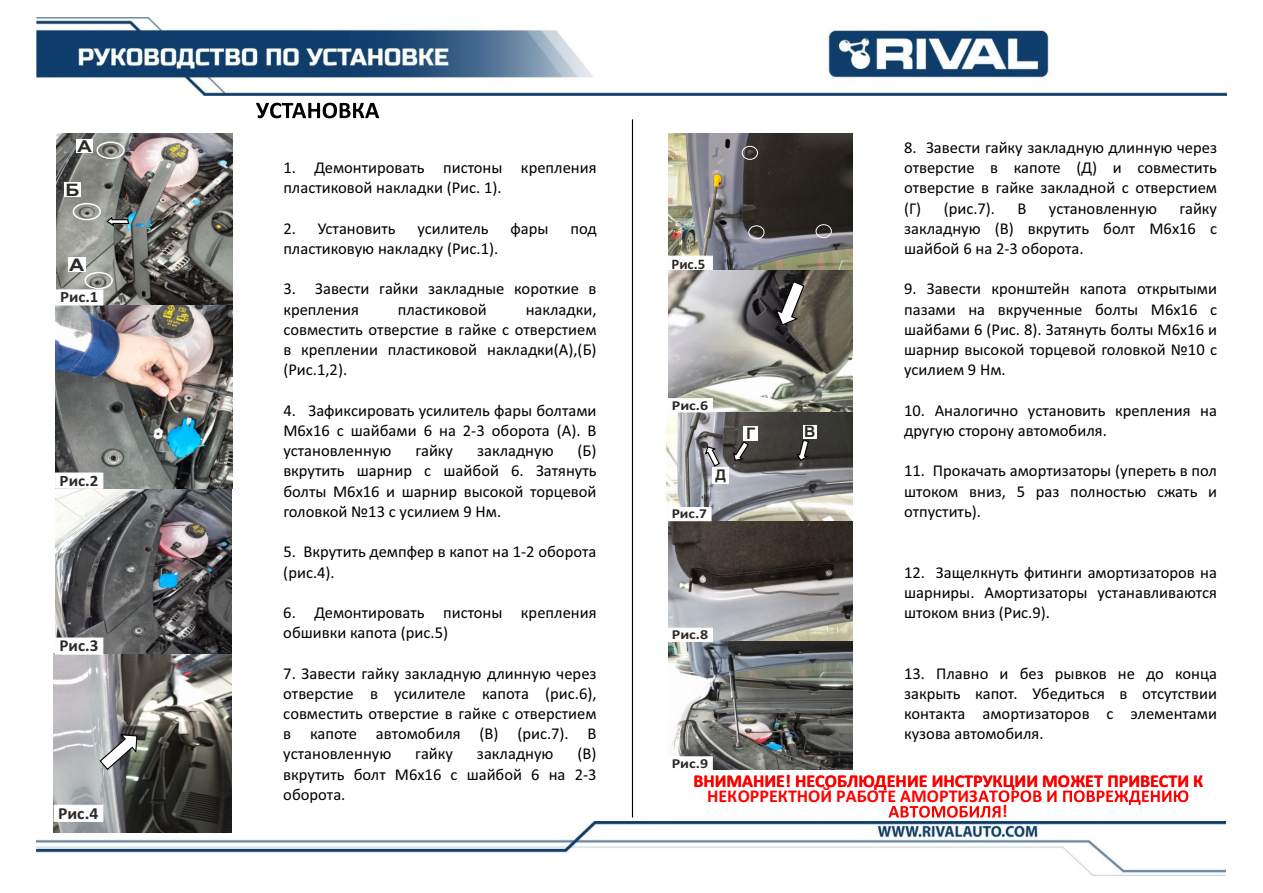
<style>
.page{position:relative;width:1263px;height:893px;background:#fff}
.page>*{position:absolute;margin:0;border:0;box-sizing:border-box;transform-origin:0 0}
.t1{font:700 18px "Calibri";color:#f00}
.t2{font:700 17.4px "Arial";color:#2b2a29;scale:1.21 1}
.t3{font:700 17.25px "Arial";color:#2b2a29;scale:1.14 1}
.t4{font:700 16.8px "Calibri";color:#2b2a29;scale:1.04 1}
.t5{font:700 16.8px "Calibri";color:#2b2a29}
.t6{font:16.5px/20.2px "Calibri";color:#000;text-align:justify}
.t7{font:700 16.35px "Arial";color:#2b2a29;scale:1.21 1}
.t8{font:700 15.9px "Calibri";color:#2b2a29;scale:1.07 1}
.t9{font:700 15.9px "Arial";color:#2b2a29}
.t10{font:700 15.75px "Calibri";color:#2b2a29;scale:1.07 1}
.t11{font:700 15.6px "Arial";color:#2b2a29}
.t12{font:700 14.85px "Arial";color:#2b2a29}
.t13{font:700 14.55px "Calibri";color:#2b2a29}
.t14{font:700 13.8px "Calibri";color:#2b2a29;scale:1.16 1}
.t15{font:700 13.8px "Calibri";color:#2b2a29;scale:1.13 1}
</style>
<div class="page">
<img style="left:36px;top:18px;width:1190px;height:77px">
<img style="left:36px;top:822px;width:1190px;height:53px">
<hr style="left:632px;top:119px;width:1px;height:698px;background:#000">
<svg style="left:888px;top:790px;width:300px;height:28px"></svg>
<img style="left:56px;top:133px;width:176px;height:355px">
<img style="left:54px;top:488px;width:178px;height:344px">
<svg style="left:256px;top:103px;width:123px;height:15px"></svg>
<svg style="left:99px;top:733px;width:39px;height:38px"></svg>
<svg style="left:53px;top:804px;width:51px;height:18px"></svg>
<div style="left:96px;top:142px;width:29px;height:17px;border:2px solid #fefefe;border-radius:50%"></div>
<div style="left:73px;top:203px;width:28px;height:17px;border:2px solid #fefefe;border-radius:50%"></div>
<div style="left:85px;top:272px;width:28px;height:17px;border:2px solid #fefefe;border-radius:50%"></div>
<svg style="left:105px;top:216px;width:25px;height:12px"></svg>
<div style="left:64px;top:183px;width:17px;height:14px;background:#fff"></div>
<div style="left:68px;top:258px;width:18px;height:14px;background:#fff"></div>
<svg style="left:55px;top:637px;width:49px;height:18px"></svg>
<svg style="left:55px;top:289px;width:49px;height:17px"></svg>
<div style="left:76px;top:139px;width:17px;height:14px;background:#fff"></div>
<svg style="left:55px;top:472px;width:49px;height:17px"></svg>
<img style="left:668px;top:521px;width:184px;height:249px">
<img style="left:666px;top:412px;width:186px;height:109px">
<div style="left:743px;top:426px;width:15px;height:15px;background:#fff"></div>
<svg style="left:732px;top:440px;width:18px;height:22px"></svg>
<img style="left:668px;top:133px;width:185px;height:279px">
<div style="left:748px;top:225px;width:16px;height:14px;border:1px solid #fefefe;border-radius:50%"></div>
<div style="left:816px;top:224px;width:16px;height:14px;border:1px solid #fefefe;border-radius:50%"></div>
<svg style="left:668px;top:255px;width:45px;height:16px"></svg>
<div style="left:803px;top:425px;width:13px;height:13px;background:#fff"></div>
<svg style="left:795px;top:439px;width:15px;height:23px"></svg>
<svg style="left:667px;top:507px;width:45px;height:15px"></svg>
<svg style="left:668px;top:627px;width:45px;height:15px"></svg>
<svg style="left:667px;top:398px;width:46px;height:15px"></svg>
<svg style="left:668px;top:756px;width:45px;height:14px"></svg>
<svg style="left:774px;top:280px;width:31px;height:46px"></svg>
<div style="left:742px;top:146px;width:16px;height:14px;border:1px solid #fefefe;border-radius:50%"></div>
<svg style="left:704px;top:445px;width:17px;height:22px"></svg>
<div style="left:712px;top:467px;width:17px;height:17px;background:#fff"></div>
<p class="t7" style="left:77px;top:140px;width:13px">А</p>
<p class="t3" style="left:65px;top:184px;width:14px">Б</p>
<p class="t2" style="left:69px;top:258px;width:14px">А</p>
<p class="t10" style="left:60px;top:291px;width:37px">Рис.1</p>
<p class="t8" style="left:60px;top:474px;width:38px">Рис.2</p>
<p class="t5" style="left:60px;top:639px;width:40px">Рис.3</p>
<p class="t6" style="left:283px;top:159px;width:315px">1. Демонтировать пистоны крепления пластиковой накладки (Рис. 1).</p>
<p class="t6" style="left:283px;top:220px;width:114px">2. Установить</p>
<p class="t6" style="left:417px;top:220px;width:73px">усилитель</p>
<p class="t6" style="left:511px;top:220px;width:39px">фары</p>
<p class="t6" style="left:570px;top:220px;width:28px">под</p>
<p class="t6" style="left:283px;top:240px;width:217px">пластиковую накладку (Рис.1).</p>
<p class="t6" style="left:283px;top:280px;width:315px">3. Завести гайки закладные короткие в крепления</p>
<p class="t6" style="left:398px;top:300px;width:91px">пластиковой</p>
<p class="t6" style="left:283px;top:300px;width:315px;text-indent:242px">накладки, совместить отверстие в гайке с отверстием в креплении пластиковой накладки(А),(Б) (Рис.1,2).</p>
<p class="t6" style="left:283px;top:401px;width:315px">4. Зафиксировать усилитель фары болтами М6х16 с шайбами 6 на 2-3 оборота (А). В установленную</p>
<p class="t6" style="left:283px;top:442px;width:315px;text-indent:294px">(Б) вкрутить шарнир с шайбой 6. Затянуть болты М6х16 и шарнир высокой торцевой головкой №13 с усилием 9 Нм.</p>
<p class="t6" style="left:283px;top:543px;width:315px">5. Вкрутить демпфер в капот на 1-2 оборота (рис.4).</p>
<p class="t6" style="left:283px;top:604px;width:315px">6. Демонтировать пистоны крепления обшивки капота (рис.5)</p>
<p class="t6" style="left:283px;top:664px;width:315px">7. Завести гайку закладную длинную через отверстие в усилителе капота (рис.6), совместить отверстие в гайке с отверстием в капоте автомобиля (В) (рис.7). В установленную</p>
<p class="t6" style="left:415px;top:442px;width:39px">гайку</p>
<p class="t6" style="left:477px;top:442px;width:78px">закладную</p>
<p class="t6" style="left:283px;top:745px;width:315px;text-indent:294px">(В) вкрутить болт М6х16 с шайбой 6 на 2-3 оборота.</p>
<p class="t6" style="left:415px;top:745px;width:39px">гайку</p>
<p class="t6" style="left:477px;top:745px;width:78px">закладную</p>
<p class="t13" style="left:671px;top:258px;width:35px">Рис.5</p>
<p class="t14" style="left:672px;top:399px;width:33px">Рис.6</p>
<p class="t12" style="left:715px;top:469px;width:12px">Д</p>
<p class="t15" style="left:672px;top:508px;width:33px">Рис.7</p>
<p class="t9" style="left:746px;top:428px;width:11px">Г</p>
<p class="t14" style="left:672px;top:629px;width:33px">Рис.8</p>
<p class="t14" style="left:672px;top:757px;width:33px">Рис.9</p>
<p class="t11" style="left:804px;top:426px;width:13px">В</p>
<p class="t6" style="left:904px;top:139px;width:314px">8. Завести гайку закладную длинную через отверстие в капоте (Д) и совместить отверстие в гайке закладной с отверстием (Г) (рис.7).</p>
<p class="t6" style="left:904px;top:199px;width:314px;text-indent:275px">гайку закладную (В) вкрутить болт М6х16 с шайбой 6 на 2-3 оборота.</p>
<p class="t6" style="left:904px;top:280px;width:314px">9. Завести кронштейн капота открытыми пазами на вкрученные болты М6х16 с шайбами 6 (Рис. 8). Затянуть болты М6х16 и шарнир высокой торцевой головкой №10 с усилием 9 Нм.</p>
<p class="t6" style="left:904px;top:401px;width:314px">10. Аналогично установить крепления на другую сторону автомобиля.</p>
<p class="t6" style="left:904px;top:462px;width:314px">11. Прокачать амортизаторы (упереть в пол штоком вниз, 5 раз полностью сжать и отпустить).</p>
<p class="t6" style="left:1017px;top:199px;width:11px">В</p>
<p class="t6" style="left:1049px;top:199px;width:110px">установленную</p>
<p class="t6" style="left:904px;top:563px;width:314px">12. Защелкнуть фитинги амортизаторов на шарниры. Амортизаторы устанавливаются штоком вниз (Рис.9).</p>
<p class="t6" style="left:904px;top:664px;width:314px">13. Плавно и без рывков не до конца закрыть капот. Убедиться в отсутствии контакта амортизаторов с элементами кузова автомобиля.</p>
<p class="t1" style="left:693px;top:773px;width:511px">ВНИМАНИЕ! НЕСОБЛЮДЕНИЕ ИНСТРУКЦИИ МОЖЕТ ПРИВЕСТИ К</p>
<p class="t1" style="left:707px;top:788px;width:272px">НЕКОРРЕКТНОЙ РАБОТЕ АМОРТИЗ</p>
<p class="t4" style="left:58px;top:806px;width:40px">Рис.4</p>
<p class="t1" style="left:1002px;top:804px;width:7px">!</p>
</div>
